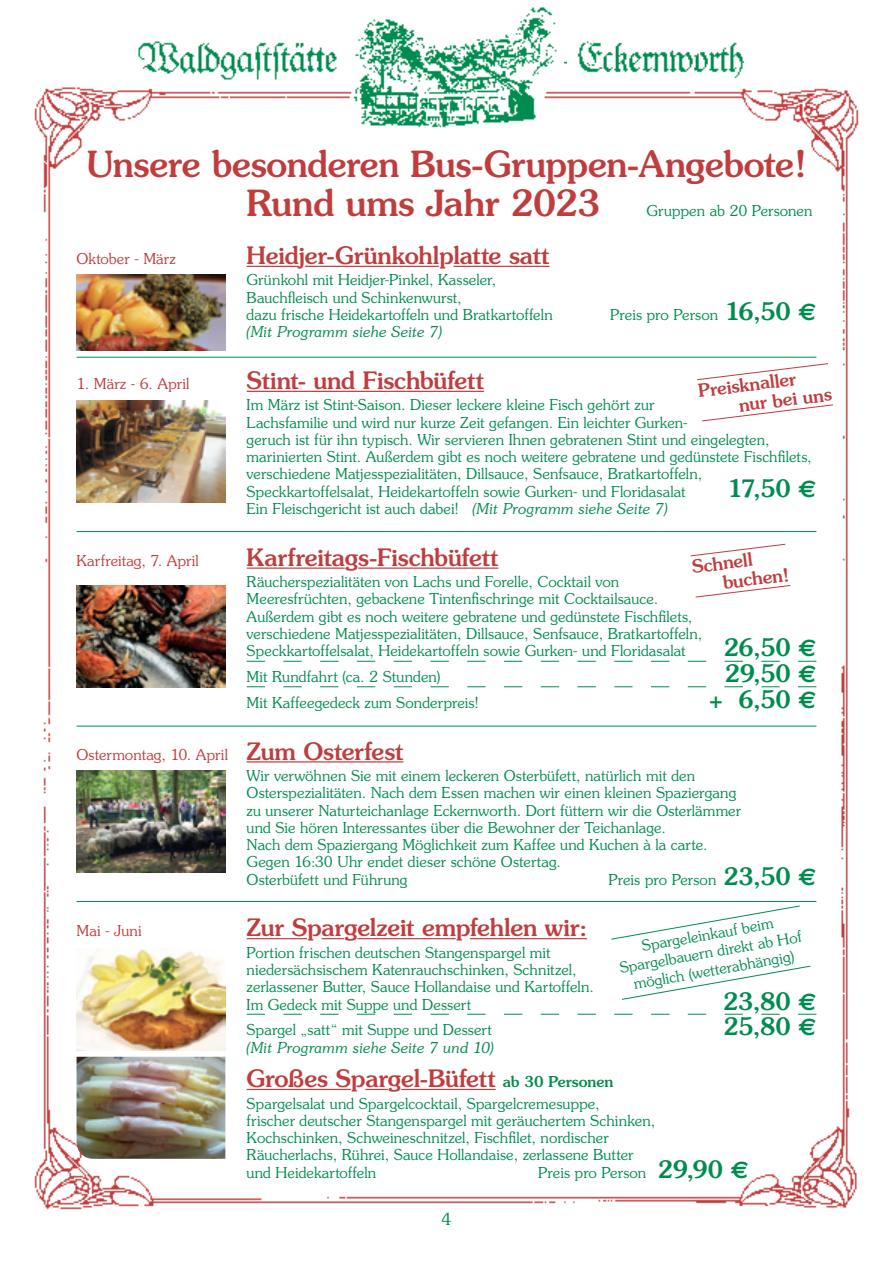
<style>
.page{position:relative;width:893px;height:1263px;background:#fff}
.page>*{position:absolute;margin:0;border:0;box-sizing:border-box;transform-origin:0 0}
.t1{font:500 36px/39px "Souvenir";letter-spacing:-.005em;color:#c03c3d}
.t2{font:500 24px "Souvenir";letter-spacing:-.005em;color:#c03c3d}
.t3{font:500 24px "Souvenir";letter-spacing:-.02em;color:#008c4e}
.t4{font:500 18px/19.5px "Souvenir";color:#c03c3d}
.t5{font:300 16.5px "Souvenir";color:#008c4e}
.t6{font:300 15px/17.2px "Souvenir";letter-spacing:.005em;color:#008c4e}
.t7{font:italic 300 15px "Souvenir";letter-spacing:-.005em;color:#008c4e}
.t8{font:300 15px "Souvenir";letter-spacing:.01em;color:#c03c3d}
.s1{font-weight:500;font-size:24px}
.s2{font-family:"Euro Sans";font-weight:700;font-size:24px}
.s3{font-family:"Euro Sans";font-weight:700}
.s4{font-style:italic}
.s5{color:#c03c3d}
.s6{font-weight:500;font-size:24px;color:#c03c3d}
.s7{font-size:15px;color:#008c4e}
</style>
<div class="page">
<img style="left:34px;top:87px;width:825px;height:1123px">
<img style="left:138px;top:41px;width:199px;height:39px">
<img style="left:577px;top:41px;width:166px;height:38px">
<img style="left:350px;top:7px;width:216px;height:122px">
<h1 class="t1" style="left:247px;top:144px;width:561px;text-indent:-160px">Unsere besonderen Bus-Gruppen-Angebote!<br>Rund ums Jahr 2023</h1>
<p class="t6" style="left:647px;top:202px;width:167px">Gruppen ab 20 Personen</p>
<p class="t8" style="left:77px;top:249px;width:101px">Oktober - März</p>
<h2 class="t2" style="left:247px;top:241px;width:304px">Heidjer-Grünkohlplatte satt</h2>
<p class="t6" style="left:247px;top:271px;width:308px">Grünkohl mit Heidjer-Pinkel, Kasseler,<br>Bauchfleisch und Schinkenwurst,<br>dazu frische Heidekartoffeln und Bratkartoffeln</p>
<p class="t7" style="left:247px;top:323px;width:197px">(Mit Programm siehe Seite 7)</p>
<p class="t6" style="left:610px;top:306px;width:208px">Preis pro Person <span class="s1">16,50</span> <span class="s2">G</span></p>
<p class="t8" style="left:77px;top:374px;width:115px">1. März - 6. April</p>
<h2 class="t2" style="left:247px;top:366px;width:239px">Stint- und Fischbüfett</h2>
<p class="t6" style="left:247px;top:396px;width:567px">Im März ist Stint-Saison. Dieser leckere kleine Fisch gehört zur<br>Lachsfamilie und wird nur kurze Zeit gefangen. Ein leichter Gurken-<br>geruch ist für ihn typisch. Wir servieren Ihnen gebratenen Stint und eingelegten, marinierten Stint. Außerdem gibt es noch weitere gebratene und gedünstete Fischfilets, verschiedene Matjesspezialitäten, Dillsauce, Senfsauce, Bratkartoffeln, Speckkartoffelsalat, Heidekartoffeln sowie Gurken- und Floridasalat</p>
<p class="t4" style="left:735px;top:376px;width:95px;text-indent:-38px;rotate:-7deg">Preisknaller<br>nur bei uns</p>
<h2 class="t3" style="left:728px;top:473px;width:90px">17,50 <span class="s3">G</span></h2>
<p class="t6" style="left:247px;top:500px;width:422px">Ein Fleischgericht ist auch dabei! <span class="s4">(Mit Programm siehe Seite 7)</span></p>
<p class="t8" style="left:77px;top:551px;width:124px">Karfreitag, 7. April</p>
<h2 class="t2" style="left:247px;top:542px;width:253px">Karfreitags-Fischbüfett</h2>
<p class="t6" style="left:247px;top:573px;width:457px">Räucherspezialitäten von Lachs und Forelle, Cocktail von Meeresfrüchten, gebackene Tintenfischringe mit Cocktailsauce.<br>Außerdem gibt es noch weitere gebratene und gedünstete Fischfilets, verschiedene Matjesspezialitäten, Dillsauce, Senfsauce, Bratkartoffeln, Speckkartoffelsalat, Heidekartoffeln sowie Gurken- und Floridasalat</p>
<p class="t4" style="left:719px;top:553px;width:68px;text-indent:-29px;rotate:-7deg">Schnell buchen!</p>
<h2 class="t3" style="left:724px;top:633px;width:94px">26,50 <span class="s3">G</span></h2>
<p class="t6" style="left:247px;top:668px;width:195px">Mit Rundfahrt (ca. 2 Stunden)</p>
<h2 class="t3" style="left:725px;top:659px;width:93px">29,50 <span class="s3">G</span></h2>
<p class="t6" style="left:247px;top:693px;width:234px">Mit Kaffeegedeck zum Sonderpreis!</p>
<h2 class="t3" style="left:709px;top:684px;width:109px">+ 6,50 <span class="s3">G</span></h2>
<p class="t6" style="left:247px;top:743px;width:450px;line-height:21.5px;text-indent:-170px"><span class="s5">Ostermontag, 10. April</span> <span class="s6">Zum Osterfest<br></span>Wir verwöhnen Sie mit einem leckeren Osterbüfett, natürlich mit den</p>
<p class="t6" style="left:247px;top:784px;width:496px">Osterspezialitäten. Nach dem Essen machen wir einen kleinen Spaziergang zu unserer Naturteichanlage Eckernworth. Dort füttern wir die Osterlämmer und Sie hören Interessantes über die Bewohner der Teichanlage.<br>Nach dem Spaziergang Möglichkeit zum Kaffee und Kuchen à la carte.<br>Gegen 16:30 Uhr endet dieser schöne Ostertag.<br>Osterbüfett und Führung</p>
<p class="t6" style="left:608px;top:870px;width:210px">Preis pro Person <span class="s1">23,50</span> <span class="s2">G</span></p>
<p class="t8" style="left:77px;top:922px;width:67px">Mai - Juni</p>
<h2 class="t2" style="left:247px;top:913px;width:342px">Zur Spargelzeit empfehlen wir:</h2>
<p class="t6" style="left:247px;top:943px;width:349px">Portion frischen deutschen Stangenspargel mit niedersächsischem Katenrauchschinken, Schnitzel, zerlassener Butter, Sauce Hollandaise und Kartoffeln.<br>Im Gedeck mit Suppe und Dessert</p>
<p class="t6" style="left:615px;top:941px;width:186px;line-height:18px;text-align:center;rotate:-10deg">Spargeleinkauf beim<br>Spargelbauern direkt ab Hof möglich (wetterabhängig)</p>
<h2 class="t3" style="left:723px;top:986px;width:95px">23,80 <span class="s3">G</span></h2>
<p class="t6" style="left:247px;top:1021px;width:247px">Spargel „satt“ mit Suppe und Dessert</p>
<h2 class="t3" style="left:723px;top:1012px;width:94px">25,80 <span class="s3">G</span></h2>
<p class="t7" style="left:247px;top:1038px;width:249px">(Mit Programm siehe Seite 7 und 10)</p>
<h2 class="t2" style="left:247px;top:1064px;width:368px">Großes Spargel-Büfett <span class="s7">ab 30 Personen</span></h2>
<p class="t6" style="left:247px;top:1094px;width:410px">Spargelsalat und Spargelcocktail, Spargelcremesuppe,<br>frischer deutscher Stangenspargel mit geräuchertem Schinken, Kochschinken, Schweineschnitzel, Fischfilet, nordischer Räucherlachs, Rührei, Sauce Hollandaise, zerlassene Butter und Heidekartoffeln</p>
<p class="t6" style="left:538px;top:1163px;width:212px">Preis pro Person <span class="s1">29,90</span> <span class="s2">G</span></p>
<p class="t5" style="left:442px;top:1209px;width:11px">4</p>
</div>
